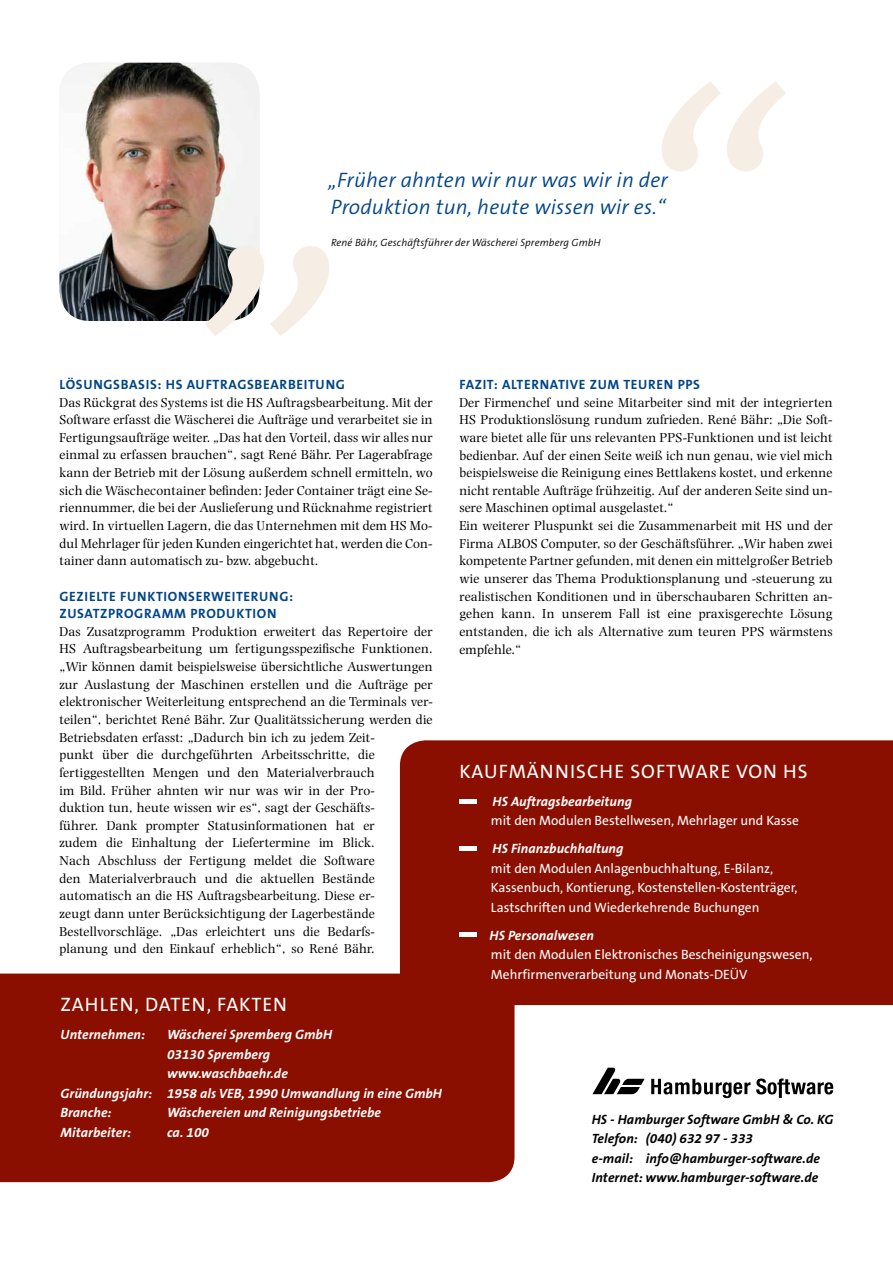
<style>
.page{position:relative;width:893px;height:1263px;background:#fff}
.page>*{position:absolute;margin:0;border:0;box-sizing:border-box;transform-origin:0 0}
.t1{font:italic 300 367.5px "The Sans B4";color:#f6eee4}
.t2{font:italic 300 21px/27px "The Sans B4";letter-spacing:.01em;color:#004587}
.t3{font:19.5px "The Sans B5 Plain";letter-spacing:.05em;color:#fff}
.t4{font:13.5px/17.7px "Photina MT Std";letter-spacing:.01em;color:#000;text-align:justify}
.t5{font:13.5px/19.5px "The Sans B5 Plain";letter-spacing:-.005em;color:#fff}
.t6{font:italic 700 13.5px "The Sans B7";letter-spacing:.005em;color:#fff}
.t7{font:italic 700 13.5px/19.5px "The Sans B7";letter-spacing:.005em;color:#000}
.t8{font:700 13.5px/17.7px "The Sans B7";letter-spacing:.05em;color:#004587}
.t9{font:italic 300 10.5px "The Sans B4";letter-spacing:.01em;color:#000}
</style>
<div class="page">
<svg style="left:651px;top:1079px;width:99px;height:19px"></svg>
<svg style="left:756px;top:1078px;width:77px;height:20px"></svg>
<svg style="left:592px;top:1068px;width:53px;height:26px"></svg>
<div style="left:0;top:973px;width:514px;height:209px;background:#8a0f01"></div>
<div style="left:400px;top:740px;width:493px;height:265px;background:#8a0f01"></div>
<hr style="left:459px;top:847px;width:17px;height:4px;background:#fff">
<hr style="left:459px;top:799px;width:17px;height:4px;background:#fff">
<div style="left:459px;top:932px;width:17px;height:5px;background:#fff"></div>
<img style="left:60px;top:63px;width:199px;height:258px">
<h1 class="t1" style="left:217px;top:5px;width:551px">„ “</h1>
<h2 class="t2" style="left:328px;top:167px;width:341px">„Früher ahnten wir nur was wir in der<br>Produktion tun, heute wissen wir es.“</h2>
<p class="t9" style="left:331px;top:237px;width:271px">René Bähr, Geschäftsführer der Wäscherei Spremberg GmbH</p>
<p class="t8" style="left:60px;top:376px;width:287px">LÖSUNGSBASIS: HS AUFTRAGSBEARBEITUNG</p>
<p class="t4" style="left:60px;top:393px;width:375px">Das Rückgrat des Systems ist die HS Auftragsbearbeitung. Mit der Software erfasst die Wäscherei die Aufträge und verarbeitet sie in Fertigungsaufträge weiter. „Das hat den Vorteil, dass wir alles nur einmal zu erfassen brauchen“, sagt René Bähr. Per Lagerabfrage kann der Betrieb mit der Lösung außerdem schnell ermitteln, wo sich die Wäschecontainer befinden: Jeder Container trägt eine Se&shy;riennummer, die bei der Auslieferung und Rücknahme registriert wird. In virtuellen Lagern, die das Unternehmen mit dem HS Mo&shy;dul Mehrlager für jeden Kunden eingerichtet hat, werden die Con&shy;tainer dann automatisch zu- bzw. abgebucht.</p>
<p class="t8" style="left:60px;top:587px;width:235px">GEZIELTE FUNKTIONSERWEITERUNG:<br>ZUSATZPROGRAMM PRODUKTION</p>
<p class="t4" style="left:60px;top:622px;width:375px">Das Zusatzprogramm Produktion erweitert das Repertoire der HS Auftragsbearbeitung um fertigungsspezifische Funktionen. „Wir können damit beispielsweise übersichtliche Auswertungen zur Auslastung der Maschinen erstellen und die Aufträge per elektronischer Weiterleitung entsprechend an die Terminals ver&shy;teilen“, berichtet René Bähr. Zur Qualitätssicherung werden die</p>
<p class="t4" style="left:60px;top:728px;width:317px">Betriebsdaten erfasst: „Dadurch bin ich zu jedem Zeit&shy;punkt über die durchgeführten Arbeitsschritte, die fertiggestellten Mengen und den Materialverbrauch im Bild. Früher ahnten wir nur was wir in der Pro&shy;duktion tun, heute wissen wir es“, sagt der Geschäfts&shy;führer. Dank prompter Statusinformationen hat er zudem die Einhaltung der Liefertermine im Blick.<br>Nach Abschluss der Fertigung meldet die Software den Materialverbrauch und die aktuellen Bestände automatisch an die HS Auftragsbearbeitung. Diese er&shy;zeugt dann unter Berücksichtigung der Lagerbestände Bestellvorschläge. „Das erleichtert uns die Bedarfs&shy;planung und den Einkauf erheblich“, so René Bähr.</p>
<h3 class="t3" style="left:61px;top:994px;width:25px">Zahl</h3>
<h3 class="t3" style="left:109px;top:994px;width:179px">en, Daten, Fakten</h3>
<p class="t6" style="left:61px;top:1027px;width:86px">Unternehmen:</p>
<p class="t6" style="left:167px;top:1027px;width:166px">Wäscherei Spremberg GmbH</p>
<p class="t6" style="left:167px;top:1047px;width:105px">03130 Spremberg</p>
<p class="t6" style="left:167px;top:1066px;width:122px">www.waschbaehr.de</p>
<p class="t6" style="left:61px;top:1086px;width:383px">Gründungsjahr: 1958 als VEB, 1990 Umwandlung in eine GmbH</p>
<p class="t6" style="left:61px;top:1105px;width:53px">Branche:</p>
<p class="t6" style="left:167px;top:1105px;width:216px">Wäschereien und Reinigungsbetriebe</p>
<p class="t6" style="left:61px;top:1125px;width:72px">Mitarbeiter:</p>
<p class="t6" style="left:167px;top:1125px;width:43px">ca. 100</p>
<p class="t8" style="left:459px;top:376px;width:242px">FAZIT: ALTERNATIVE ZUM TEUREN PPS</p>
<p class="t4" style="left:459px;top:393px;width:375px;text-align:left">Der Firmenchef und seine Mitarbeiter sind mit der integrierten HS Produktionslösung rundum zufrieden. René Bähr: „Die Soft&shy;ware bietet alle für uns relevanten PPS-Funktionen und ist leicht bedienbar. Auf der einen Seite weiß ich nun genau, wie viel mich beispielsweise die Reinigung eines Bettlakens kostet, und erkenne nicht rentable Aufträge frühzeitig. Auf der anderen Seite sind un&shy;sere Maschinen optimal ausgelastet.“<br>Ein weiterer Pluspunkt sei die Zusammenarbeit mit HS und der Firma ALBOS Computer, so der Geschäftsführer. „Wir haben zwei kompetente Partner gefunden, mit denen ein mittelgroßer Betrieb wie unserer das Thema Produktionsplanung und -steuerung zu realistischen Konditionen und in überschaubaren Schritten an&shy;gehen kann. In unserem Fall ist eine praxisgerechte Lösung entstanden, die ich als Alternative zum teuren PPS wärmstens empfehle.“</p>
<h3 class="t3" style="left:459px;top:761px;width:350px">Kaufmännisch e Software von HS</h3>
<p class="t6" style="left:493px;top:794px;width:141px">HS Auftragsbearbeitung</p>
<p class="t5" style="left:491px;top:811px;width:310px">mit den Modulen Bestellwesen, Mehrlager und Kasse</p>
<p class="t6" style="left:493px;top:842px;width:132px">HS Finanzbuchhaltung</p>
<p class="t5" style="left:491px;top:859px;width:308px">mit den Modulen Anlagenbuchhaltung, E-Bilanz,<br>Kassenbuch, Kontierung, Kostenstellen-Kostenträger,<br>Lastschriften und Wiederkehrende Buchungen</p>
<p class="t6" style="left:490px;top:928px;width:106px">HS Personalwesen</p>
<p class="t5" style="left:491px;top:945px;width:323px">mit den Modulen Elektronisches Bescheinigungswesen,<br>Mehrfirmenverarbeitung und Monats-DEÜV</p>
<p class="t7" style="left:592px;top:1110px;width:243px">HS - Hamburger Software GmbH &amp; Co. KG Telefon: (040) 632 97 - 333<br>e-mail: info@hamburger-software.de Internet: www.hamburger-software.de</p>
</div>
